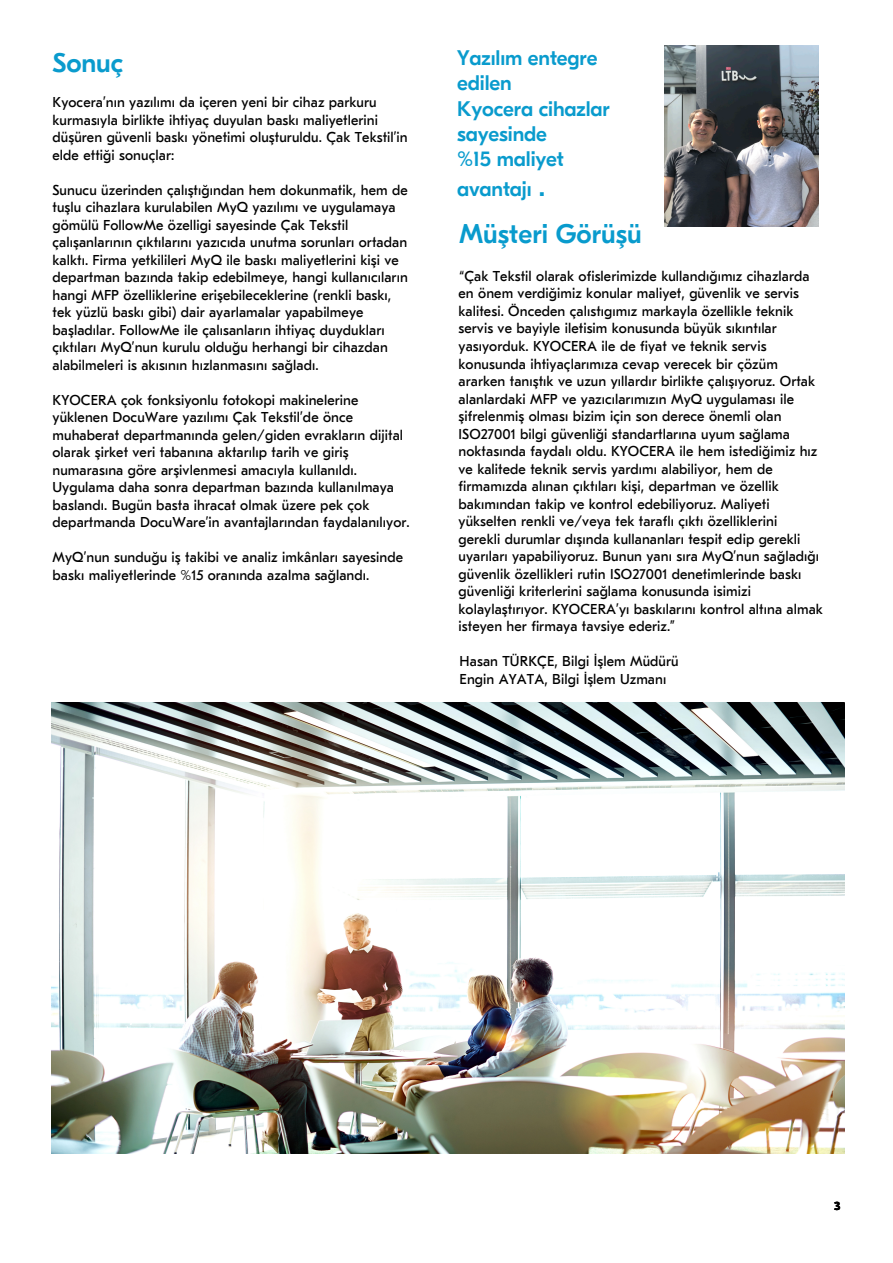
<style>
.page{position:relative;width:893px;height:1263px;background:#fff}
.page>*{position:absolute;margin:0;border:0;box-sizing:border-box;transform-origin:0 0}
.t1{font:500 27px "GT Eesti Pro Display";letter-spacing:.005em;color:#099bcd}
.Paragraph_-_Regular{font:500 27px "GT Eesti Pro Display";letter-spacing:-.005em;color:#0a9bcd}
.t2{font:500 21px/25.2px "GT Eesti Pro Display";letter-spacing:-.005em;color:#099bcd}
.Paragraph_-_Regular-2{font:14.25px/17.5px "GT Eesti Pro Text";letter-spacing:.005em;color:#000}
.t3{font:700 12px "GT Eesti Pro Text";color:#000}
.s1{font-size:27px}
</style>
<div class="page">
<img style="left:51px;top:702px;width:794px;height:451px">
<img style="left:664px;top:45px;width:155px;height:182px">
<p class="Paragraph_-_Regular" style="left:53px;top:48px;width:72px">Sonuç</p>
<p class="Paragraph_-_Regular-2" style="left:53px;top:94px;width:357px">Kyocera’nın yazılımı da içeren yeni bir cihaz parkuru kurmasıyla birlikte ihtiyaç duyulan baskı maliyetlerini düşüren güvenli baskı yönetimi oluşturuldu. Çak Tekstil’in elde ettiği sonuçlar:</p>
<p class="Paragraph_-_Regular-2" style="left:53px;top:181px;width:357px">Sunucu üzerinden çalıştığından hem dokunmatik, hem de tuşlu cihazlara kurulabilen MyQ yazılımı ve uygulamaya gömülü FollowMe özelligi sayesinde Çak Tekstil çalışanlarının çıktılarını yazıcıda unutma sorunları ortadan kalktı. Firma yetkilileri MyQ ile baskı maliyetlerini kişi ve departman bazında takip edebilmeye, hangi kullanıcıların hangi MFP özelliklerine erişebileceklerine (renkli baskı, tek yüzlü baskı gibi) dair ayarlamalar yapabilmeye başladılar. FollowMe ile çalısanların ihtiyaç duydukları çıktıları MyQ’nun kurulu olduğu herhangi bir cihazdan alabilmeleri is akısının hızlanmasını sağladı.</p>
<p class="Paragraph_-_Regular-2" style="left:53px;top:391px;width:359px">KYOCERA çok fonksiyonlu fotokopi makinelerine yüklenen DocuWare yazılımı Çak Tekstil’de önce muhaberat departmanında gelen/giden evrakların dijital olarak şirket veri tabanına aktarılıp tarih ve giriş numarasına göre arşivlenmesi amacıyla kullanıldı.<br>Uygulama daha sonra departman bazında kullanılmaya baslandı. Bugün basta ihracat olmak üzere pek çok departmanda DocuWare’in avantajlarından faydalanılıyor.</p>
<p class="Paragraph_-_Regular-2" style="left:53px;top:549px;width:352px">MyQ’nun sunduğu iş takibi ve analiz imkânları sayesinde baskı maliyetlerinde %15 oranında azalma sağlandı.</p>
<h2 class="t2" style="left:457px;top:46px;width:154px">Yazılım entegre edilen<br>Kyocera cihazlar sayesinde<br>%15 maliyet</h2>
<h2 class="t2" style="left:457px;top:176px;width:90px">avantajı <span class="s1">.</span></h2>
<h1 class="t1" style="left:460px;top:219px;width:184px">Müşteri Görüşü</h1>
<p class="Paragraph_-_Regular-2" style="left:458px;top:268px;width:366px">“Çak Tekstil olarak ofislerimizde kullandığımız cihazlarda en önem verdiğimiz konular maliyet, güvenlik ve servis kalitesi. Önceden çalıstıgımız markayla özellikle teknik servis ve bayiyle iletisim konusunda büyük sıkıntılar yasıyorduk. KYOCERA ile de fiyat ve teknik servis konusunda ihtiyaçlarımıza cevap verecek bir çözüm ararken tanıştık ve uzun yıllardır birlikte çalışıyoruz. Ortak alanlardaki MFP ve yazıcılarımızın MyQ uygulaması ile şifrelenmiş olması bizim için son derece önemli olan ISO27001 bilgi güvenliği standartlarına uyum sağlama noktasında faydalı oldu. KYOCERA ile hem istediğimiz hız ve kalitede teknik servis yardımı alabiliyor, hem de firmamızda alınan çıktıları kişi, departman ve özellik bakımından takip ve kontrol edebiliyoruz. Maliyeti yükselten renkli ve/veya tek taraflı çıktı özelliklerini<br>gerekli durumlar dışında kullananları tespit edip gerekli uyarıları yapabiliyoruz. Bunun yanı sıra MyQ’nun sağladığı güvenlik özellikleri rutin ISO27001 denetimlerinde baskı güvenliği kriterlerini sağlama konusunda isimizi kolaylaştırıyor. KYOCERA’yı baskılarını kontrol altına almak isteyen her firmaya tavsiye ederiz.”</p>
<p class="Paragraph_-_Regular-2" style="left:460px;top:653px;width:221px">Hasan TÜRKÇE, Bilgi İşlem Müdürü<br>Engin AYATA, Bilgi İşlem Uzmanı</p>
<p class="t3" style="left:834px;top:1200px;width:8px">3</p>
</div>
